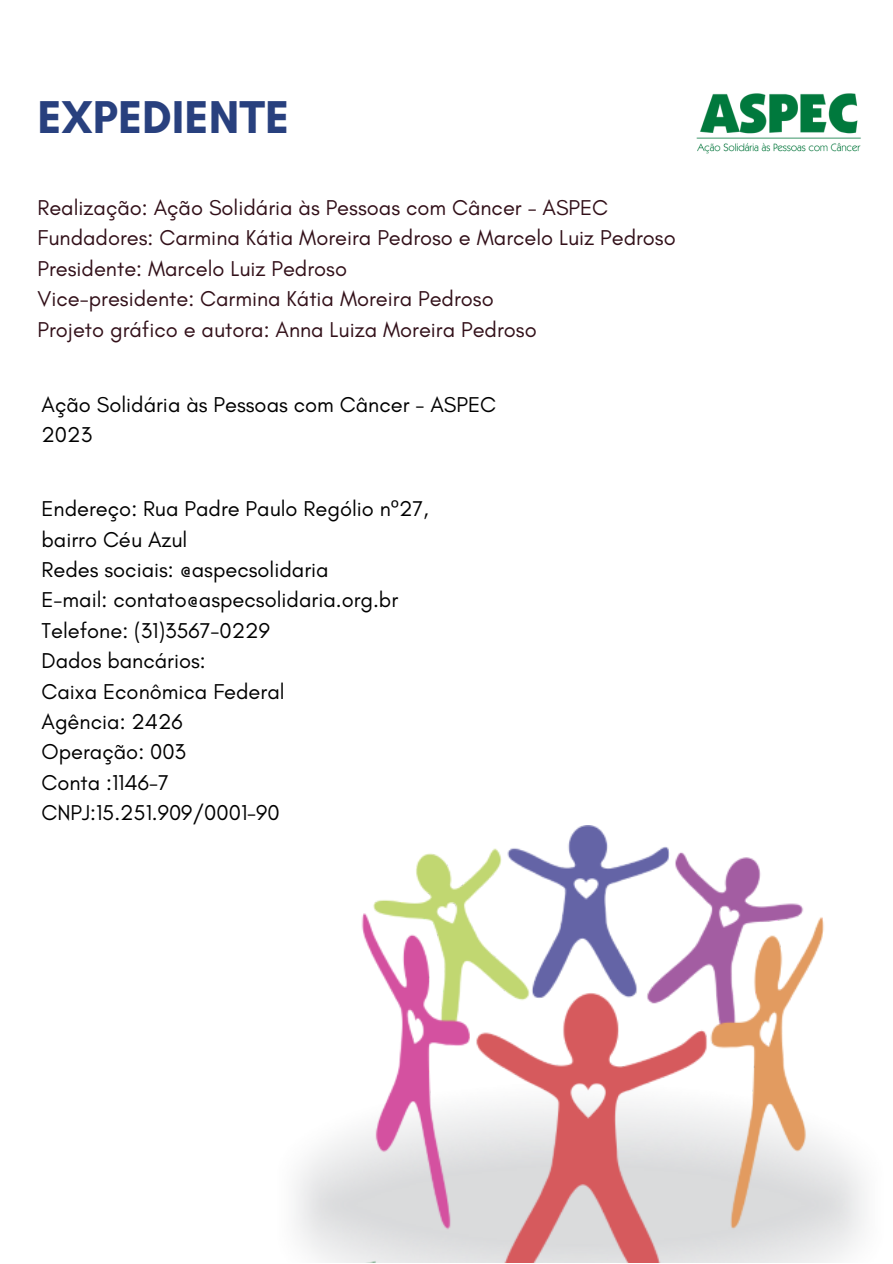
<style>
.page{position:relative;width:893px;height:1264px;background:#fff}
.page>*{position:absolute;margin:0;border:0;box-sizing:border-box;transform-origin:0 0}
.t1{font:700 46.8px "Glacial Indifference";color:#28407e}
.t2{font:21.9px/30.3px "Glacial Indifference";color:#000}
.t3{font:21.9px/30.3px "Glacial Indifference";color:#321019}
.s1{font-family:"Noto Sans"}
</style>
<div class="page">
<img style="left:295px;top:825px;width:570px;height:436px">
<img style="left:696px;top:93px;width:165px;height:61px">
<h1 class="t1" style="left:37px;top:88px;width:253px">EXPEDIENTE</h1>
<p class="t3" style="left:37px;top:192px;width:639px">Realização: Ação Solidária às Pessoas com Câncer - ASPEC Fundadores: Carmina Kátia Moreira Pedroso e Marcelo Luiz Pedroso Presidente: Marcelo Luiz Pedroso<br>Vice-presidente: Carmina Kátia Moreira Pedroso<br>Projeto gráfico e autora: Anna Luiza Moreira Pedroso</p>
<p class="t2" style="left:41px;top:389px;width:456px">Ação Solidária às Pessoas com Câncer - ASPEC<br>2023</p>
<p class="t2" style="left:41px;top:493px;width:388px">Endereço: Rua Padre Paulo Rególio n<span class="s1">º</span>27, bairro Céu Azul<br>Redes sociais: @aspecsolidaria<br>E-mail: contato@aspecsolidaria.org.br<br>Telefone: (31)3567-0229<br>Dados bancários:<br>Caixa Econômica Federal<br>Agência: 2426<br>Operação: 003<br>Conta :1146-7<br>CNPJ:15.251.909/0001-90</p>
</div>
